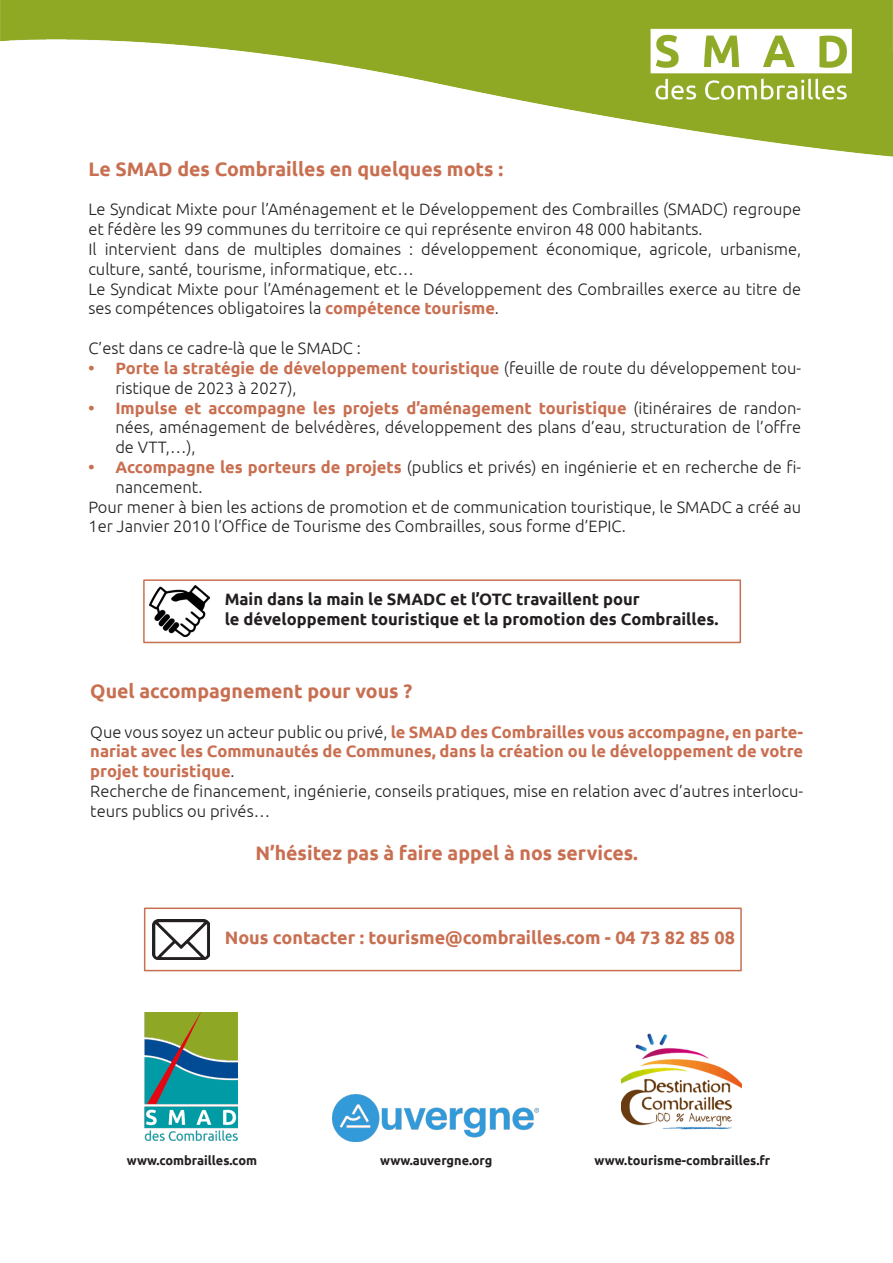
<style>
.page{position:relative;width:893px;height:1263px;background:#fff}
.page>*{position:absolute;margin:0;border:0;box-sizing:border-box;transform-origin:0 0}
.t1{font:700 19.5px "Ubuntu";color:#c96f51}
.t2{font:700 18px "Ubuntu";color:#c96f51}
.t3{font:300 16.5px/19.8px "Ubuntu";color:#231f20}
.t4{font:700 16.5px/19.8px "Ubuntu";color:#c96f51;text-align:justify}
.t5{font:700 16.5px "Ubuntu";color:#231f20}
.t6{font:700 12.75px "Ubuntu";color:#231f20}
.s1{font-weight:700;color:#c96f51}
.s2{font-weight:300;color:#231f20}
</style>
<div class="page">
<div style="left:143px;top:579px;width:598px;height:64px;background:#fff;border:2px solid #c96f51"></div>
<img style="left:621px;top:1033px;width:120px;height:97px">
<img style="left:333px;top:1094px;width:206px;height:47px">
<img style="left:145px;top:1012px;width:93px;height:129px">
<img style="left:0;top:0;width:893px;height:157px">
<div style="left:144px;top:907px;width:598px;height:64px;background:#fff;border:2px solid #c96f51"></div>
<img style="left:153px;top:919px;width:57px;height:41px">
<img style="left:150px;top:586px;width:59px;height:51px">
<p class="t1" style="left:88px;top:157px;width:416px">Le SMAD des Combrailles en quelques mots :</p>
<p class="t3" style="left:88px;top:199px;width:714px">Le Syndicat Mixte pour l’Aménagement et le Développement des Combrailles (SMADC) regroupe et fédère les 99 communes du territoire ce qui représente environ 48 000 habitants.</p>
<p class="t3" style="left:88px;top:239px;width:714px">Il intervient dans de multiples domaines : développement économique, agricole, urbanisme, culture, santé, tourisme, informatique, etc…</p>
<p class="t3" style="left:88px;top:278px;width:714px">Le Syndicat Mixte pour l’Aménagement et le Développement des Combrailles exerce au titre de ses compétences obligatoires la <span class="s1">compétence tourisme</span>.</p>
<p class="t3" style="left:88px;top:338px;width:274px">C’est dans ce cadre-là que le SMADC :</p>
<p class="t3" style="left:115px;top:358px;width:687px;text-indent:-27px"><span class="s1">• Porte la stratégie de développement touristique</span> (feuille de route du développement tou&shy;ristique de 2023 à 2027),</p>
<p class="t3" style="left:115px;top:397px;width:687px;text-align:justify;text-indent:-27px"><span class="s1">• Impulse et accompagne les projets d’aménagement touristique</span> (itinéraires de randon&shy;nées, aménagement de belvédères, développement des plans d’eau, structuration de l’offre de VTT,…),</p>
<p class="t3" style="left:115px;top:457px;width:687px;text-indent:-27px"><span class="s1">• Accompagne les porteurs de projets</span> (publics et privés) en ingénierie et en recherche de fi&shy;nancement.</p>
<p class="t3" style="left:88px;top:496px;width:714px">Pour mener à bien les actions de promotion et de communication touristique, le SMADC a créé au<br>1er Janvier 2010 l’Office de Tourisme des Combrailles, sous forme d’EPIC.</p>
<p class="t5" style="left:225px;top:589px;width:417px">Main dans la main le SMADC et l’OTC travaillent pour</p>
<p class="t5" style="left:225px;top:609px;width:495px">le développement touristique et la promotion des Combrailles.</p>
<p class="t1" style="left:90px;top:679px;width:323px">Quel accompagnement pour vous ?</p>
<p class="t4" style="left:90px;top:722px;width:714px"><span class="s2">Que vous soyez un acteur public ou privé,</span> le SMAD des Combrailles vous accompagne, en parte&shy;nariat avec les Communautés de Communes, dans la création ou le développement de votre projet touristique<span class="s2">.</span></p>
<p class="t3" style="left:90px;top:781px;width:714px">Recherche de financement, ingénierie, conseils pratiques, mise en relation avec d’autres interlocu&shy;teurs publics ou privés…</p>
<p class="t1" style="left:255px;top:841px;width:384px">N’hésitez pas à faire appel à nos services.</p>
<p class="t2" style="left:225px;top:926px;width:512px">Nous contacter : tourisme@combrailles.com - 04 73 82 85 08</p>
<p class="t6" style="left:127px;top:1152px;width:132px">www.combrailles.com</p>
<p class="t6" style="left:380px;top:1152px;width:114px">www.auvergne.org</p>
<p class="t6" style="left:594px;top:1152px;width:177px">www.tourisme-combrailles.fr</p>
</div>
